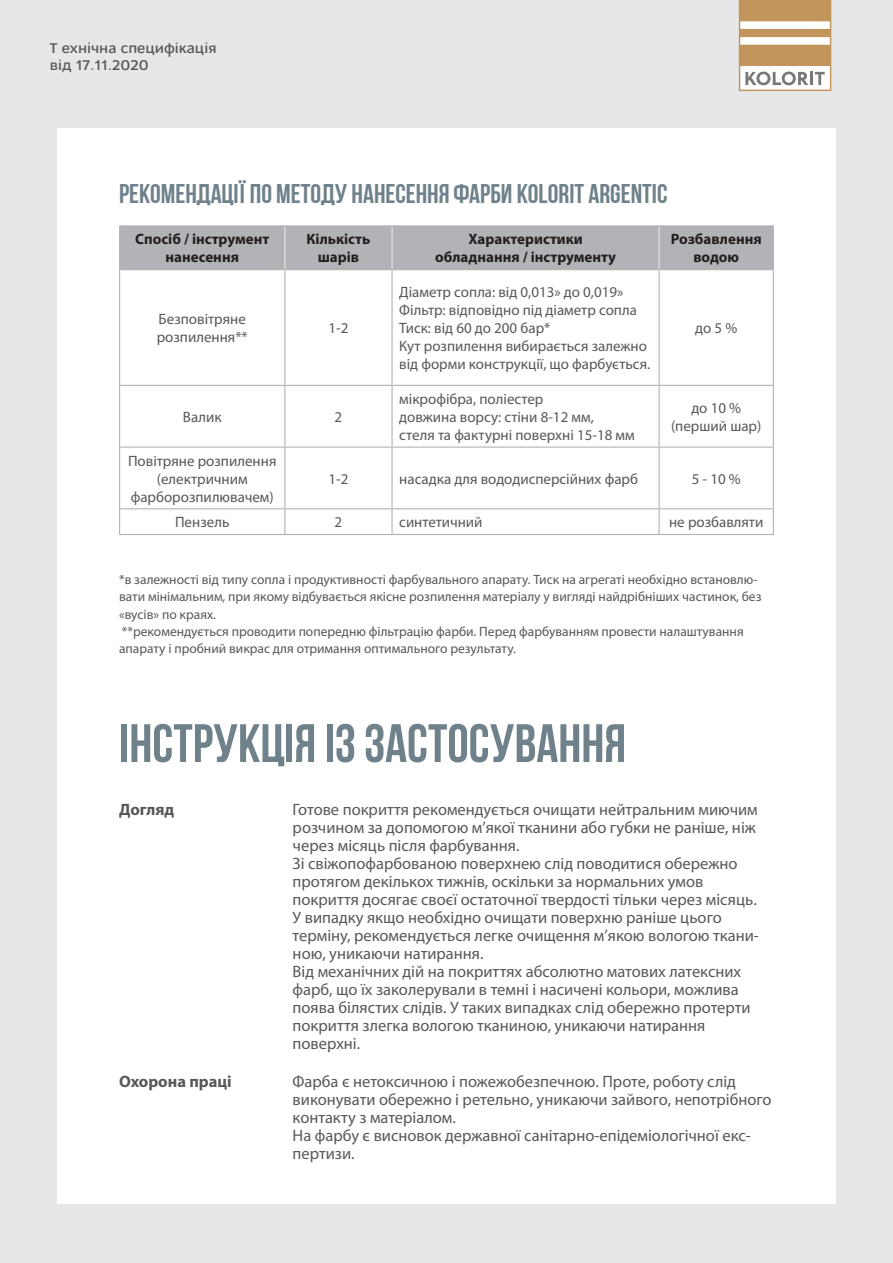
<style>
.page{position:relative;width:893px;height:1263px;background:#e6e7e9}
.page>*{position:absolute;margin:0;border:0;box-sizing:border-box;transform-origin:0 0}
.t1{font:54px "Bebas Neue Cyrillic";color:#6f818a}
.t2{font:27px "Bebas Neue Cyrillic";color:#6f818a}
.t3{font:16.5px/18px "Myriad Pro";color:#57585a}
.t4{font:700 16.5px "Myriad Pro";color:#57585a}
.t5{font:15px/18px "Myriad Pro";color:#57585a}
.t6{font:700 15px/18px "Myriad Pro";color:#231f20;text-align:center}
.t7{font:500 15px "Osnova Pro";color:#57585a}
.t8{font:13.5px/17.2px "Myriad Pro";color:#57585a}
</style>
<div class="page">
<svg style="left:739px;top:0;width:92px;height:91px;background:#d2b997"></svg>
<div style="left:57px;top:128px;width:779px;height:1075px;background:#fff"></div>
<div style="left:120px;top:226px;width:653px;height:43px;background:#b2b3b7"></div>
<hr style="left:658px;top:270px;width:2px;height:115px;background:#b2b3b7">
<hr style="left:773px;top:270px;width:1px;height:115px;background:#b2b3b7">
<hr style="left:393px;top:385px;width:266px;height:1px;background:#b2b3b7">
<hr style="left:659px;top:385px;width:115px;height:1px;background:#b2b3b7">
<hr style="left:658px;top:386px;width:2px;height:60px;background:#b2b3b7">
<hr style="left:773px;top:386px;width:1px;height:60px;background:#b2b3b7">
<hr style="left:393px;top:446px;width:266px;height:2px;background:#b2b3b7">
<hr style="left:659px;top:446px;width:115px;height:2px;background:#b2b3b7">
<hr style="left:658px;top:448px;width:2px;height:60px;background:#b2b3b7">
<hr style="left:773px;top:448px;width:1px;height:60px;background:#b2b3b7">
<hr style="left:393px;top:508px;width:266px;height:1px;background:#b2b3b7">
<hr style="left:659px;top:508px;width:115px;height:1px;background:#b2b3b7">
<hr style="left:658px;top:509px;width:2px;height:25px;background:#b2b3b7">
<svg style="left:773px;top:509px;width:1px;height:25px"></svg>
<hr style="left:393px;top:534px;width:266px;height:1px;background:#b2b3b7">
<hr style="left:659px;top:534px;width:115px;height:1px;background:#b2b3b7">
<hr style="left:284px;top:226px;width:1px;height:43px;background:#e6e7e9">
<hr style="left:658px;top:226px;width:2px;height:43px;background:#e6e7e9">
<hr style="left:391px;top:226px;width:2px;height:43px;background:#e6e7e9">
<hr style="left:119px;top:225px;width:166px;height:1px;background:#b2b3b7">
<hr style="left:285px;top:225px;width:107px;height:1px;background:#b2b3b7">
<hr style="left:392px;top:225px;width:267px;height:1px;background:#b2b3b7">
<hr style="left:659px;top:225px;width:115px;height:1px;background:#b2b3b7">
<hr style="left:392px;top:269px;width:267px;height:1px;background:#b2b3b7">
<hr style="left:659px;top:269px;width:115px;height:1px;background:#b2b3b7">
<hr style="left:119px;top:226px;width:1px;height:43px;background:#b2b3b7">
<hr style="left:773px;top:226px;width:1px;height:43px;background:#b2b3b7">
<hr style="left:119px;top:269px;width:166px;height:1px;background:#b2b3b7">
<hr style="left:119px;top:270px;width:1px;height:115px;background:#b2b3b7">
<hr style="left:285px;top:269px;width:107px;height:1px;background:#b2b3b7">
<hr style="left:284px;top:270px;width:1px;height:115px;background:#b2b3b7">
<hr style="left:391px;top:270px;width:2px;height:115px;background:#b2b3b7">
<hr style="left:119px;top:385px;width:166px;height:1px;background:#b2b3b7">
<hr style="left:119px;top:386px;width:1px;height:60px;background:#b2b3b7">
<hr style="left:285px;top:385px;width:108px;height:1px;background:#b2b3b7">
<hr style="left:284px;top:386px;width:1px;height:60px;background:#b2b3b7">
<hr style="left:391px;top:386px;width:2px;height:60px;background:#b2b3b7">
<hr style="left:119px;top:446px;width:166px;height:2px;background:#b2b3b7">
<hr style="left:119px;top:448px;width:1px;height:60px;background:#b2b3b7">
<hr style="left:285px;top:446px;width:108px;height:2px;background:#b2b3b7">
<hr style="left:284px;top:448px;width:1px;height:60px;background:#b2b3b7">
<hr style="left:391px;top:448px;width:2px;height:60px;background:#b2b3b7">
<hr style="left:119px;top:508px;width:166px;height:1px;background:#b2b3b7">
<svg style="left:119px;top:509px;width:1px;height:25px"></svg>
<hr style="left:285px;top:508px;width:108px;height:1px;background:#b2b3b7">
<svg style="left:284px;top:509px;width:1px;height:25px"></svg>
<hr style="left:391px;top:509px;width:2px;height:25px;background:#b2b3b7">
<hr style="left:119px;top:534px;width:166px;height:1px;background:#b2b3b7">
<hr style="left:285px;top:534px;width:108px;height:1px;background:#b2b3b7">
<p class="t7" style="left:50px;top:39px;width:168px">Т ехнічна специфікація</p>
<p class="t7" style="left:50px;top:56px;width:100px">від 17.11.2020</p>
<p class="t2" style="left:119px;top:179px;width:550px">РЕКОМЕНДАЦІЇ ПО МЕТОДУ НАНЕСЕННЯ ФАРБИ KOLORIT ARGENTIC</p>
<p class="t6" style="left:135px;top:230px;width:136px">Спосіб / інструмент</p>
<p class="t6" style="left:166px;top:248px;width:75px">нанесення</p>
<p class="t5" style="left:159px;top:310px;width:89px">Безповітряне</p>
<p class="t5" style="left:157px;top:328px;width:93px">розпилення**</p>
<p class="t6" style="left:307px;top:230px;width:65px">Кількість шарів</p>
<p class="t6" style="left:468px;top:230px;width:116px">Характеристики</p>
<p class="t6" style="left:435px;top:248px;width:182px">обладнання / інструменту</p>
<p class="t5" style="left:328px;top:319px;width:21px">1-2</p>
<p class="t5" style="left:399px;top:283px;width:226px">Діаметр сопла: від 0,013» до 0,019»</p>
<p class="t5" style="left:399px;top:301px;width:239px">Фільтр: відповідно під діаметр сопла</p>
<p class="t5" style="left:399px;top:319px;width:153px">Тиск: від 60 до 200 бар*</p>
<p class="t5" style="left:399px;top:337px;width:253px">Кут розпилення вибирається залежно від форми конструкції, що фарбується.</p>
<p class="t5" style="left:183px;top:408px;width:40px">Валик</p>
<p class="t5" style="left:335px;top:408px;width:9px">2</p>
<p class="t5" style="left:399px;top:390px;width:146px">мікрофібра, поліестер</p>
<p class="t5" style="left:399px;top:408px;width:196px">довжина ворсу: стіни 8-12 мм,</p>
<p class="t5" style="left:399px;top:426px;width:237px">стеля та фактурні поверхні 15-18 мм</p>
<p class="t6" style="left:671px;top:230px;width:92px">Розбавлення водою</p>
<p class="t5" style="left:695px;top:319px;width:44px">до 5 %</p>
<p class="t5" style="left:691px;top:399px;width:51px">до 10 %</p>
<p class="t5" style="left:671px;top:417px;width:92px">(перший шар)</p>
<p class="t5" style="left:128px;top:451px;width:150px;text-align:center">Повітряне розпилення (електричним</p>
<p class="t5" style="left:131px;top:487px;width:145px">фарборозпилювачем)</p>
<p class="t5" style="left:328px;top:469px;width:21px">1-2</p>
<p class="t5" style="left:399px;top:469px;width:240px">насадка для вододисперсійних фарб</p>
<p class="t5" style="left:692px;top:469px;width:51px">5 - 10 %</p>
<p class="t5" style="left:175px;top:513px;width:56px">Пензель</p>
<p class="t5" style="left:335px;top:513px;width:9px">2</p>
<p class="t5" style="left:399px;top:513px;width:85px">синтетичний</p>
<p class="t5" style="left:669px;top:513px;width:96px">не розбавляти</p>
<p class="t8" style="left:119px;top:571px;width:644px">*в залежності від типу сопла і продуктивності фарбувального апарату. Тиск на агрегаті необхідно встановлю&shy;вати мінімальним, при якому відбувається якісне розпилення матеріалу у вигляді найдрібніших частинок, без «вусів» по краях.</p>
<p class="t8" style="left:119px;top:623px;width:626px">**рекомендується проводити попередню фільтрацію фарби. Перед фарбуванням провести налаштування апарату і пробний викрас для отримання оптимального результату.</p>
<p class="t1" style="left:119px;top:713px;width:509px">IНСТРУКЦIЯ IЗ ЗАСТОСУВАННЯ</p>
<p class="t4" style="left:119px;top:798px;width:57px">Догляд</p>
<p class="t3" style="left:293px;top:800px;width:467px;text-align:justify">Готове покриття рекомендується очищати нейтральним миючим розчином за допомогою м’якої тканини або губки не раніше, ніж через місяць після фарбування.</p>
<p class="t3" style="left:293px;top:854px;width:468px">Зі свіжопофарбованою поверхнею слід поводитися обережно протягом декількох тижнів, оскільки за нормальних умов покриття досягає своєї остаточної твердості тільки через місяць.<br>У випадку якщо необхідно очищати поверхню раніше цього терміну, рекомендується легке очищення м’якою вологою ткани&shy;ною, уникаючи натирання.</p>
<p class="t3" style="left:293px;top:962px;width:459px">Від механічних дій на покриттях абсолютно матових латексних фарб, що їх заколерували в темні і насичені кольори, можлива поява білястих слідів. У таких випадках слід обережно протерти покриття злегка вологою тканиною, уникаючи натирання поверхні.</p>
<p class="t4" style="left:119px;top:1070px;width:114px">Охорона праці</p>
<p class="t3" style="left:293px;top:1072px;width:480px">Фарба є нетоксичною і пожежобезпечною. Проте, роботу слід виконувати обережно і ретельно, уникаючи зайвого, непотрібного контакту з матеріалом.</p>
<p class="t3" style="left:293px;top:1126px;width:460px">На фарбу є висновок державної санітарно-епідеміологічної екс&shy;пертизи.</p>
</div>
